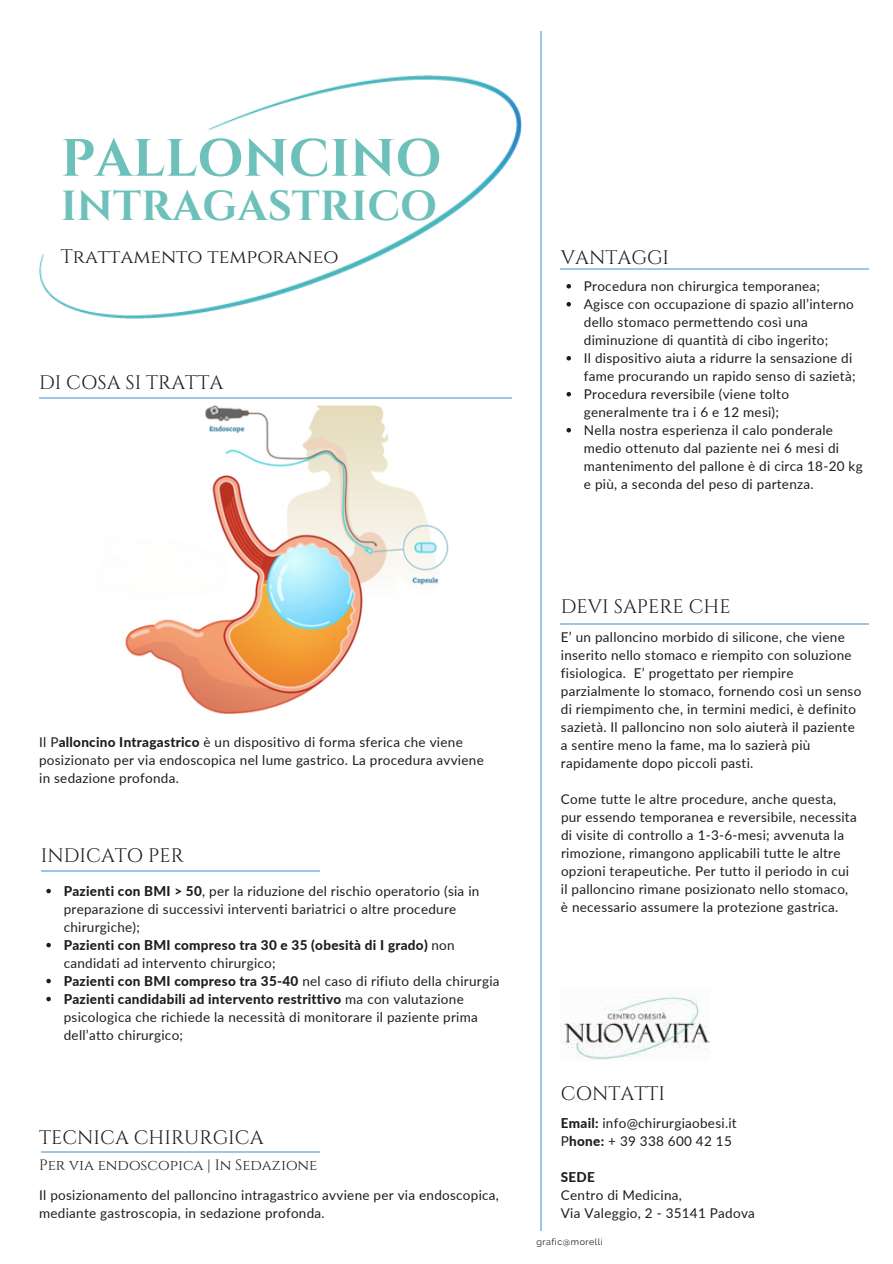
<style>
.page{position:relative;width:893px;height:1264px;background:#fff}
.page>*{position:absolute;margin:0;border:0;box-sizing:border-box;transform-origin:0 0}
.t1{font:700 52.5px "Cinzel";color:#6ec1ba}
.t2{font:700 42px "Cinzel";color:#6ec1ba}
.t3{font:19.5px "Cinzel";color:#1d1d1b}
.t4{font:15px "Cinzel";color:#1d1d1b}
.t5{font:13.5px/18px "Lato";letter-spacing:.02em;color:#1d1d1b}
.t6{font:800 13.5px "Lato";color:#1d1d1b}
.t7{font:9px "Raleway";letter-spacing:.055em;color:#1d1d1b}
.s1{font-weight:800}
</style>
<div class="page">
<img style="left:91px;top:398px;width:378px;height:316px">
<hr style="left:39px;top:397px;width:472px;height:1px;background:#9dc6ec">
<hr style="left:540px;top:31px;width:1px;height:1200px;background:#9dc6ec">
<img style="left:39px;top:76px;width:482px;height:243px">
<hr style="left:561px;top:268px;width:308px;height:1px;background:#9dc6ec">
<hr style="left:561px;top:623px;width:308px;height:1px;background:#9dc6ec">
<svg style="left:566px;top:284px;width:5px;height:4px"></svg>
<svg style="left:566px;top:302px;width:5px;height:4px"></svg>
<svg style="left:566px;top:356px;width:5px;height:4px"></svg>
<svg style="left:566px;top:392px;width:5px;height:4px"></svg>
<svg style="left:566px;top:428px;width:5px;height:4px"></svg>
<svg style="left:46px;top:888px;width:5px;height:5px"></svg>
<svg style="left:46px;top:942px;width:5px;height:5px"></svg>
<svg style="left:46px;top:978px;width:5px;height:5px"></svg>
<svg style="left:46px;top:996px;width:5px;height:5px"></svg>
<hr style="left:41px;top:1150px;width:279px;height:2px;background:#9dc6ec">
<img style="left:563px;top:994px;width:146px;height:66px">
<hr style="left:41px;top:870px;width:279px;height:1px;background:#9dc6ec">
<h1 class="t1" style="left:61px;top:126px;width:382px">PALLONCINO</h1>
<h2 class="t2" style="left:61px;top:180px;width:378px">INTRAGASTRICO</h2>
<h3 class="t3" style="left:61px;top:245px;width:279px">Trattamento temporaneo</h3>
<h3 class="t3" style="left:39px;top:371px;width:186px">DI COSA SI TRATTA</h3>
<h3 class="t3" style="left:561px;top:246px;width:110px">VANTAGGI</h3>
<p class="t5" style="left:583px;top:276px;width:280px">Procedura non chirurgica temporanea; Agisce con occupazione di spazio all’interno dello stomaco permettendo così una diminuzione di quantità di cibo ingerito;<br>Il dispositivo aiuta a ridurre la sensazione di fame procurando un rapido senso di sazietà; Procedura reversibile (viene tolto generalmente tra i 6 e 12 mesi);<br>Nella nostra esperienza il calo ponderale medio ottenuto dal paziente nei 6 mesi di mantenimento del pallone è di circa 18-20 kg e più, a seconda del peso di partenza.</p>
<p class="t5" style="left:39px;top:732px;width:446px">Il P<span class="s1">alloncino Intragastrico</span> è un dispositivo di forma sferica che viene posizionato per via endoscopica nel lume gastrico. La procedura avviene in sedazione profonda.</p>
<h3 class="t3" style="left:41px;top:844px;width:144px">INDICATO PER</h3>
<p class="t5" style="left:64px;top:881px;width:437px"><span class="s1">Pazienti con BMI &gt; 50</span>, per la riduzione del rischio operatorio (sia in preparazione di successivi interventi bariatrici o altre procedure chirurgiche);<br><span class="s1">Pazienti con BMI compreso tra 30 e 35 (obesità di I grado)</span> non candidati ad intervento chirurgico;<br><span class="s1">Pazienti con BMI compreso tra 35-40</span> nel caso di rifiuto della chirurgia <span class="s1">Pazienti candidabili ad intervento restrittivo</span> ma con valutazione psicologica che richiede la necessità di monitorare il paziente prima dell’atto chirurgico;</p>
<h3 class="t3" style="left:39px;top:1126px;width:226px">TECNICA CHIRURGICA</h3>
<p class="t4" style="left:39px;top:1155px;width:280px">Per via endoscopica | In Sedazione</p>
<p class="t5" style="left:39px;top:1185px;width:461px">Il posizionamento del palloncino intragastrico avviene per via endoscopica, mediante gastroscopia, in sedazione profonda.</p>
<h3 class="t3" style="left:561px;top:594px;width:171px">DEVI SAPERE CHE</h3>
<p class="t5" style="left:561px;top:627px;width:302px">E’ un palloncino morbido di silicone, che viene inserito nello stomaco e riempito con soluzione fisiologica. E’ progettato per riempire parzialmente lo stomaco, fornendo così un senso di riempimento che, in termini medici, è definito sazietà. Il palloncino non solo aiuterà il paziente a sentire meno la fame, ma lo sazierà più rapidamente dopo piccoli pasti.</p>
<p class="t5" style="left:561px;top:789px;width:297px">Come tutte le altre procedure, anche questa, pur essendo temporanea e reversibile, necessita di visite di controllo a 1-3-6-mesi; avvenuta la rimozione, rimangono applicabili tutte le altre opzioni terapeutiche. Per tutto il periodo in cui il palloncino rimane posizionato nello stomaco, è necessario assumere la protezione gastrica.</p>
<h3 class="t3" style="left:561px;top:1082px;width:106px">CONTATTI</h3>
<p class="t5" style="left:561px;top:1113px;width:177px"><span class="s1">Email:</span> info@chirurgiaobesi.it<br>P<span class="s1">hone:</span> + 39 338 600 42 15</p>
<p class="t6" style="left:561px;top:1166px;width:35px">SEDE</p>
<p class="t5" style="left:561px;top:1185px;width:195px">Centro di Medicina,<br>Via Valeggio, 2 - 35141 Padova</p>
<p class="t7" style="left:536px;top:1236px;width:68px">grafic@morelli</p>
</div>
